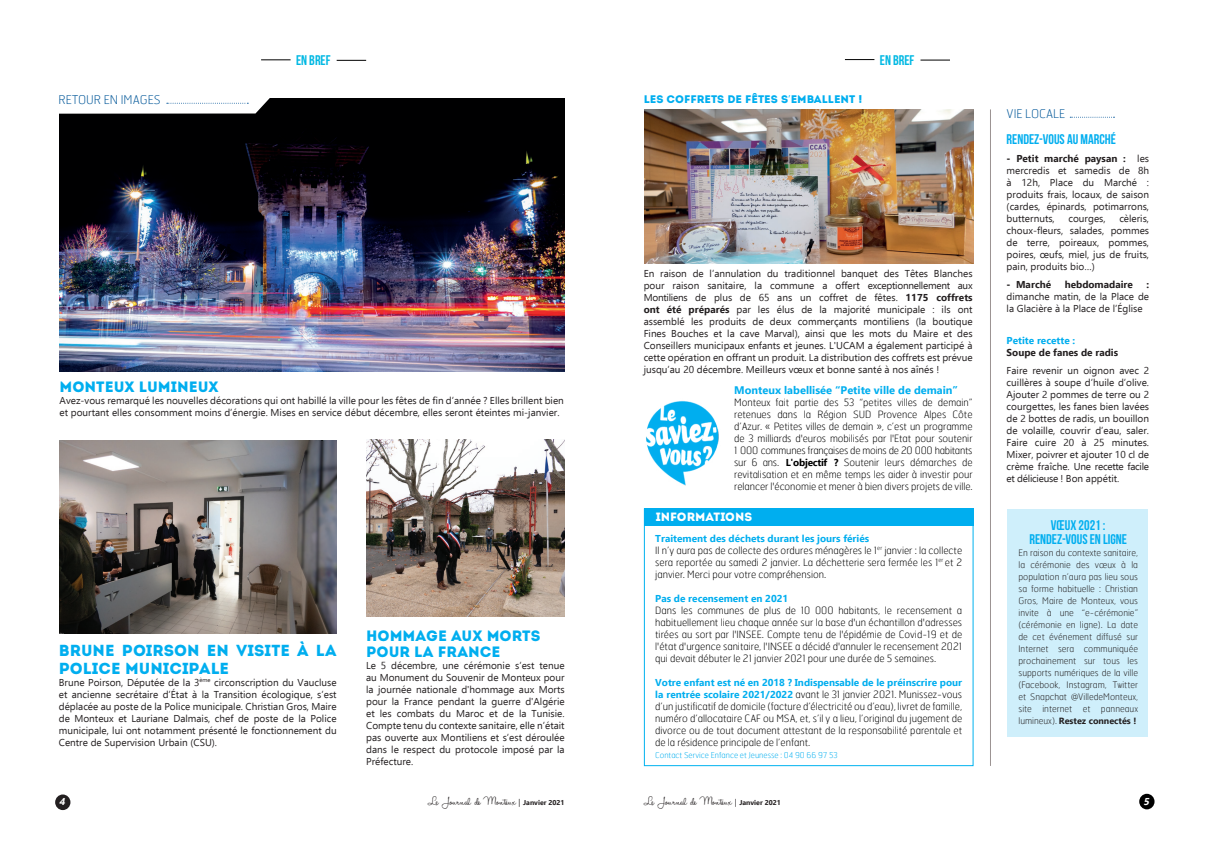
<style>
.page{position:relative;width:1208px;height:859px;background:#fff}
.page>*{position:absolute;margin:0;border:0;box-sizing:border-box;transform-origin:0 0}
.t1{font:16px/18px "Intro";color:#00aeef}
.t2{font:15px "Intro";color:#00aeef}
.t3{font:14px "Bebas Neue";color:#00aeef}
.t4{font:14px "Bebas Neue";color:#00b8e3}
.t5{font:13px "Halo Handletter";color:#231f20}
.t6{font:100 12px "Hermes";color:#05599a}
.t7{font:12px "Intro";color:#fff}
.t8{font:700 11px "Ebrima";color:#00aeef}
.t9{font:11px "Intro";color:#00aeef}
.t10{font:10px/12px "Ebrima";color:#231f20;text-align:justify}
.t11{font:100 10px/12px "Hermes";color:#000;text-align:justify}
.t12{font:700 10px "Ebrima";color:#00aeef}
.t13{font:700 10px "Ebrima";color:#231f20}
.t14{font:italic 700 10px "Ebrima";color:#fff}
.t15{font:100 9px/12px "Hermes";color:#231f20;text-align:justify}
.t16{font:100 8px "Hermes";color:#00aeef}
.s1{font-family:"Ebrima"}
.s2{font-weight:700}
.s3{font-family:"Ebrima";font-weight:700}
.s4{font-family:"Ebrima";font-weight:700;color:#00aeef}
.s5{font-family:"Ebrima";font-size:8px}
.s6{font-family:"Ebrima";font-weight:700;font-size:7px}
</style>
<div class="page">
<div style="left:1139px;top:794px;width:15px;height:15px;background:#000;border-radius:50%"></div>
<div style="left:55px;top:794px;width:15px;height:16px;background:#231f20;border-radius:50%"></div>
<div style="left:1007px;top:510px;width:141px;height:227px;background:#cfeffb"></div>
<svg style="left:337px;top:60px;width:29px;height:1px"></svg>
<svg style="left:261px;top:60px;width:29px;height:1px"></svg>
<hr style="left:920px;top:60px;width:30px;height:1px;background:#000">
<svg style="left:845px;top:59px;width:29px;height:1px"></svg>
<img style="left:60px;top:98px;width:504px;height:274px">
<svg style="left:59px;top:98px;width:214px;height:16px"></svg>
<svg style="left:1070px;top:117px;width:44px;height:1px"></svg>
<hr style="left:990px;top:109px;width:1px;height:657px;background:#9b9392">
<img style="left:59px;top:440px;width:278px;height:193px">
<div style="left:644px;top:508px;width:329px;height:18px;background:#00aeef"></div>
<img style="left:366px;top:440px;width:198px;height:176px">
<img style="left:645px;top:109px;width:328px;height:155px">
<img style="left:646px;top:401px;width:73px;height:85px">
<p class="t6" style="left:59px;top:92px;width:104px">RETOUR EN IMAGES</p>
<p class="t4" style="left:296px;top:53px;width:36px">EN BREF</p>
<p class="t4" style="left:880px;top:53px;width:36px">EN BREF</p>
<p class="t9" style="left:643px;top:93px;width:220px">LES COFFRETS DE FÊTES S<span class="s1">’</span>EMBALLENT !</p>
<p class="t10" style="left:643px;top:267px;width:330px">En raison de l’annulation du traditionnel banquet des Têtes Blanches pour raison sanitaire, la commune a offert exceptionnellement aux Montiliens de plus de 65 ans un coffret de fêtes. <span class="s2">1175 coffrets ont été préparés</span> par les élus de la majorité municipale : ils ont assemblé les produits de deux commerçants montiliens (la boutique Fines Bouches et la cave Marval), ainsi que les mots du Maire et des</p>
<p class="t10" style="left:643px;top:339px;width:330px">Conseillers municipaux enfants et jeunes. L'UCAM a également participé à cette opération en offrant un produit. La distribution des coffrets est prévue jusqu’au 20 décembre. Meilleurs vœux et bonne santé à nos aînés !</p>
<p class="t2" style="left:60px;top:378px;width:161px">MONTEUX LUMINEUX</p>
<p class="t10" style="left:60px;top:394px;width:506px">Avez-vous remarqué les nouvelles décorations qui ont habillé la ville pour les fêtes de fin d’année ? Elles brillent bien et pourtant elles consomment moins d’énergie. Mises en service début décembre, elles seront éteintes mi-janvier.</p>
<p class="t1" style="left:59px;top:641px;width:279px">BRUNE POIRSON EN VISITE À LA<br>POLICE MUNICIPALE</p>
<p class="t10" style="left:59px;top:676px;width:279px">Brune Poirson, Députée de la 3<sup>ème</sup> circonscription du Vaucluse et ancienne secrétaire d’État à la Transition écologique, s’est déplacée au poste de la Police municipale. Christian Gros, Maire de Monteux et Lauriane Dalmais, chef de poste de la Police municipale, lui ont notamment présenté le fonctionnement du Centre de Supervision Urbain (CSU).</p>
<p class="t2" style="left:366px;top:627px;width:176px">HOMMAGE AUX MORTS</p>
<p class="t2" style="left:366px;top:643px;width:136px">POUR LA FRANCE</p>
<p class="t10" style="left:366px;top:659px;width:200px">Le 5 décembre, une cérémonie s’est tenue au Monument du Souvenir de Monteux pour la journée nationale d'hommage aux Morts pour la France pendant la guerre d'Algérie et les combats du Maroc et de la Tunisie.<br>Compte tenu du contexte sanitaire, elle n’était pas ouverte aux Montiliens et s’est déroulée dans le respect du protocole imposé par la Préfecture.</p>
<p class="t8" style="left:734px;top:382px;width:225px">Monteux labellisée “Petite ville de demain”</p>
<p class="t11" style="left:734px;top:396px;width:240px">Monteux fait partie des 53 “petites villes de demain” retenues dans la Région SUD Provence Alpes Côte d’Azur. « Petites villes de demain », c’est un programme de 3 milliards d'euros mobilisés par l'Etat pour soutenir</p>
<p class="t11" style="left:734px;top:444px;width:240px">1 000 communes françaises de moins de 20 000 habitants sur 6 ans. <span class="s3">L'objectif ?</span> Soutenir leurs démarches de revitalisation et en même temps les aider à investir pour relancer l'économie et mener à bien divers projets de ville.</p>
<p class="t7" style="left:656px;top:510px;width:98px">INFORMATIONS</p>
<p class="t12" style="left:655px;top:530px;width:215px">Traitement des déchets durant les jours fériés</p>
<p class="t11" style="left:655px;top:544px;width:308px">Il n’y aura pas de collecte des ordures ménagères le 1<sup>er</sup> janvier : la collecte sera reportée au samedi 2 janvier. La déchetterie sera fermée les 1<sup>er</sup> et 2 janvier. Merci pour votre compréhension.</p>
<p class="t12" style="left:655px;top:590px;width:134px">Pas de recensement en 2021</p>
<p class="t11" style="left:655px;top:604px;width:308px">Dans les communes de plus de 10 000 habitants, le recensement a habituellement lieu chaque année sur la base d'un échantillon d'adresses tirées au sort par l'INSEE. Compte tenu de l'épidémie de Covid-19 et de l'état d'urgence sanitaire, l'INSEE a décidé d'annuler le recensement 2021 qui devait débuter le 21 janvier 2021 pour une durée de 5 semaines.</p>
<p class="t11" style="left:655px;top:676px;width:308px"><span class="s4">Votre enfant est né en 2018 ? Indispensable de le préinscrire pour la rentrée scolaire 2021/2022</span> avant le 31 janvier 2021. Munissez-vous d’un justificatif de domicile (facture d’électricité ou d’eau), livret de famille, numéro d’allocataire CAF ou MSA, et, s’il y a lieu, l’original du jugement de divorce ou de tout document attestant de la responsabilité parentale et de la résidence principale de l’enfant.</p>
<p class="t16" style="left:655px;top:750px;width:184px">Contact Service Enfance et Jeunesse : 04 90 66 97 53</p>
<p class="t6" style="left:1006px;top:106px;width:60px">VIE LOCALE</p>
<p class="t3" style="left:1006px;top:131px;width:111px">RENDEZ-VOUS AU MARCHÉ</p>
<p class="t10" style="left:1006px;top:152px;width:144px"><span class="s2">- Petit marché paysan :</span> les mercredis et samedis de 8h à 12h, Place du Marché : produits frais, locaux, de saison (cardes, épinards, potimarrons, butternuts,</p>
<p class="t10" style="left:1006px;top:212px;width:144px;text-indent:113px">cèleris, choux-fleurs, salades, pommes de terre, poireaux, pommes, poires, œufs, miel, jus de fruits, pain, produits bio…)</p>
<p class="t13" style="left:1006px;top:276px;width:46px">- Marché</p>
<p class="t13" style="left:1064px;top:276px;width:70px">hebdomadaire</p>
<p class="t10" style="left:1068px;top:212px;width:39px">courges,</p>
<p class="t10" style="left:1006px;top:278px;width:144px;text-indent:140px"><span class="s2">: </span>dimanche matin, de la Place de la Glacière à la Place de l’Église</p>
<p class="t12" style="left:1006px;top:332px;width:70px">Petite recette :</p>
<p class="t13" style="left:1006px;top:344px;width:113px">Soupe de fanes de radis</p>
<p class="t10" style="left:1006px;top:364px;width:144px">Faire revenir un oignon avec 2 cuillères à soupe d’huile d’olive.<br>Ajouter 2 pommes de terre ou 2 courgettes, les fanes bien lavées de 2 bottes de radis, un bouillon de volaille, couvrir d’eau, saler.<br>Faire cuire 20 à 25 minutes.<br>Mixer, poivrer et ajouter 10 cl de crème fraîche. Une recette facile et délicieuse ! Bon appétit.</p>
<p class="t3" style="left:1051px;top:518px;width:56px">VŒUX 2021 :</p>
<p class="t3" style="left:1029px;top:532px;width:99px">RENDEZ-VOUS EN LIGNE</p>
<p class="t15" style="left:1018px;top:547px;width:121px">En raison du contexte sanitaire, la cérémonie des vœux à la population n’aura pas lieu sous sa forme habituelle : Christian Gros, Maire de Monteux, vous invite à une “e-cérémonie” (cérémonie en ligne). La date de cet événement diffusé sur Internet sera communiquée prochainement sur tous les supports numériques de la ville (Facebook, Instagram, Twitter et Snapchat @VilledeMonteux, site internet et panneaux lumineux). <span class="s3">Restez connectés !</span></p>
<p class="t14" style="left:59px;top:793px;width:10px">4</p>
<h3 class="t5" style="left:428px;top:794px;width:138px">Le Journal de Monteux <span class="s5">|</span> <span class="s6">Janvier 2021</span></h3>
<h3 class="t5" style="left:643px;top:794px;width:139px">Le Journal de Monteux <span class="s5">|</span> <span class="s6">Janvier 2021</span></h3>
<p class="t14" style="left:1143px;top:793px;width:10px">5</p>
</div>
